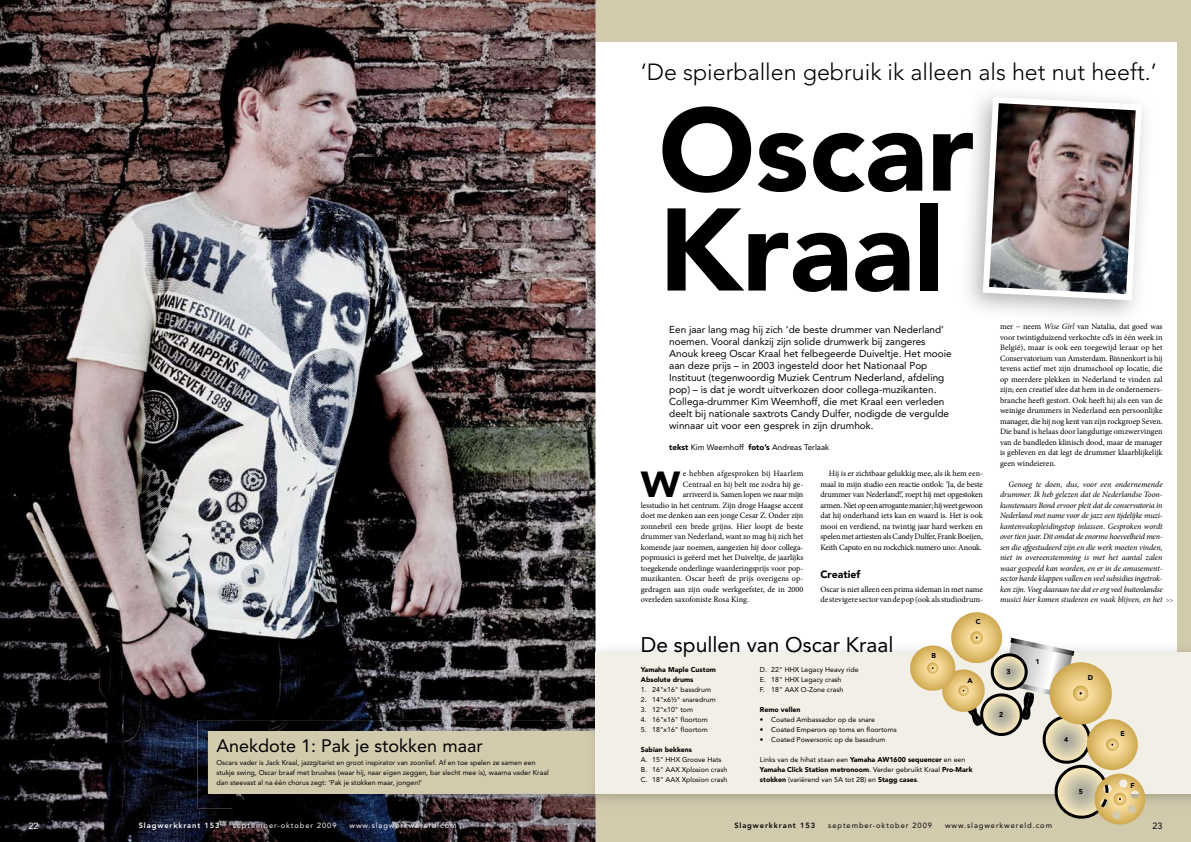
<style>
.page{position:relative;width:1191px;height:842px;background:#d2caad}
.page>*{position:absolute;margin:0;border:0;box-sizing:border-box;transform-origin:0 0}
.t1{font:900 116px/99.9px "Avenir LT Std";color:#000}
.t2{font:900 36px "Avenir LT Std";color:#000;scale:1.1 1}
.t3{font:300 23.2px "Avenir LT Std";color:#000}
.t4{font:21px "Avenir LT Std";color:#000}
.t5{font:18px "Avenir LT Std";color:#000}
.t6{font:900 10.5px "Avenir LT Std";color:#000}
.t7{font:10px/12px "Avenir LT Std";color:#000}
.t8{font:9px "Avenir LT Std";color:#fff}
.t9{font:9px "Avenir LT Std";color:#000}
.t10{font:8.2px/10.5px "Minion Pro";letter-spacing:-.005em;color:#000;text-align:justify}
.t11{font:italic 8.2px/10.5px "Minion Pro";letter-spacing:-.005em;color:#000;text-align:justify}
.t12{font:8.2px "Minion Pro";letter-spacing:.025em;color:#000}
.t13{font:8px "Avenir LT Std";color:#000}
.t14{font:7.5px "Avenir LT Std";letter-spacing:.125em;color:#fff}
.t15{font:7.5px "Avenir LT Std";letter-spacing:.125em;color:#000}
.t16{font:800 7.5px "Avenir LT Std";letter-spacing:.125em;color:#fff}
.t17{font:800 7.5px "Avenir LT Std";letter-spacing:.125em;color:#000}
.t18{font:7px/10px "Avenir LT Std";color:#000}
.t19{font:900 7px/10px "Avenir LT Std";color:#000}
.t20{font:6.2px "Minion Pro";color:#000}
.s1{font-weight:900}
.s2{font-weight:400}
.s3{font-style:italic}
</style>
<div class="page">
<div style="left:14px;top:43px;width:1162px;height:751px;background:#fff"></div>
<img style="left:0;top:0;width:595px;height:842px">
<svg style="left:979px;top:94px;width:166px;height:210px"></svg>
<img style="left:197px;top:721px;width:388px;height:29px">
<img style="left:197px;top:750px;width:35px;height:58px">
<img style="left:232px;top:794px;width:353px;height:14px">
<div style="left:208px;top:731px;width:387px;height:63px;background:#d2caad"></div>
<img style="left:1156px;top:641px;width:35px;height:161px">
<img style="left:595px;top:641px;width:581px;height:11px">
<img style="left:585px;top:641px;width:10px;height:80px">
<img style="left:585px;top:721px;width:25px;height:87px">
<img style="left:585px;top:731px;width:10px;height:63px">
<div style="left:595px;top:652px;width:596px;height:142px;background:#f2efe6"></div>
<svg style="left:908px;top:612px;width:239px;height:213px"></svg>
<h3 class="t3" style="left:641px;top:58px;width:517px">‘De spierballen gebruik ik alleen als het nut heeft.’</h3>
<h3 class="t5" style="left:216px;top:735px;width:268px">Anekdote 1: Pak je stokken maar</h3>
<p class="t18" style="left:216px;top:757px;width:334px">Oscars vader is Jack Kraal, jazzgitarist en groot inspirator van zoonlief. Af en toe spelen ze samen een stukje swing, Oscar braaf met brushes (waar hij, naar eigen zeggen, bar slecht mee is), waarna vader Kraal dan steevast al na één chorus zegt: ‘Pak je stokken maar, jongen!’</p>
<h1 class="t1" style="left:658px;top:100px;width:317px">Oscar<br>Kraal</h1>
<p class="t7" style="left:669px;top:323px;width:284px">Een jaar lang mag hij zich ‘de beste drummer van Nederland’ noemen. Vooral dankzij zijn solide drumwerk bij zangeres Anouk kreeg Oscar Kraal het felbegeerde Duiveltje. Het mooie aan deze prijs – in 2003 ingesteld door het Nationaal Pop Instituut (tegenwoordig Muziek Centrum Nederland, afdeling pop) – is dat je wordt uitverkozen door collega-muzikanten.<br>Collega-drummer Kim Weemhoff, die met Kraal een verleden deelt bij nationale saxtrots Candy Dulfer, nodigde de vergulde winnaar uit voor een gesprek in zijn drumhok.</p>
<p class="t13" style="left:669px;top:442px;width:161px"><span class="s1">tekst</span> Kim Weemhoff <span class="s1">foto’s</span> Andreas Terlaak</p>
<h2 class="t2" style="left:641px;top:463px;width:37px">W</h2>
<p class="t12" style="left:683px;top:468px;width:122px">e hebben afgesproken bij Haarlem</p>
<p class="t10" style="left:683px;top:479px;width:122px">Centraal en hij belt me zodra hij ge-</p>
<p class="t10" style="left:683px;top:489px;width:122px">arriveerd is. Samen lopen we naar mijn</p>
<p class="t10" style="left:641px;top:500px;width:164px">lesstudio in het centrum. Zijn droge Haagse accent</p>
<p class="t10" style="left:641px;top:510px;width:164px">doet me denken aan een jonge Cesar Z. Onder zijn</p>
<p class="t10" style="left:641px;top:521px;width:164px">zonnebril een brede grijns. Hier loopt de beste</p>
<p class="t10" style="left:641px;top:531px;width:164px">drummer van Nederland, want zo mag hij zich het</p>
<p class="t10" style="left:641px;top:542px;width:164px">komende jaar noemen, aangezien hij door collega-</p>
<p class="t10" style="left:641px;top:552px;width:164px">popmusici is geëerd met het Duiveltje, de jaarlijks</p>
<p class="t10" style="left:641px;top:563px;width:164px">toegekende onderlinge waarderingsprijs voor pop-</p>
<p class="t10" style="left:641px;top:573px;width:164px">muzikanten. Oscar heeft de prijs overigens op-</p>
<p class="t10" style="left:641px;top:584px;width:164px">gedragen aan zijn oude werkgeefster, de in 2000</p>
<p class="t10" style="left:641px;top:594px;width:110px">overleden saxofoniste Rosa King.</p>
<p class="t10" style="left:820px;top:468px;width:164px;text-indent:9px">Hij is er zichtbaar gelukkig mee, als ik hem een&shy;maal in mijn studio een reactie ontlok: ‘Ja, de beste drummer van Nederland!’, roept hij met opgestoken armen. Niet op een arrogante manier; hij weet gewoon dat hij onderhand iets kan en waard is. Het is ook mooi en verdiend, na twintig jaar hard werken en spelen met artiesten als Candy Dulfer, Frank Boeijen, Keith Caputo en nu rockchick numero uno: Anouk.</p>
<p class="t6" style="left:820px;top:568px;width:41px">Creatief</p>
<p class="t10" style="left:820px;top:584px;width:164px">Oscar is niet alleen een prima sideman in met name de stevigere sector van de pop (ook als studiodrum-</p>
<p class="t19" style="left:976px;top:617px;width:6px">C</p>
<h3 class="t4" style="left:641px;top:633px;width:254px">De spullen van Oscar Kraal</h3>
<p class="t19" style="left:641px;top:664px;width:77px">Yamaha Maple Custom<br>Absolute drums</p>
<p class="t18" style="left:641px;top:684px;width:72px">1. 24"x16" bassdrum</p>
<p class="t18" style="left:641px;top:694px;width:76px">2. 14"x6½" snaredrum</p>
<p class="t18" style="left:641px;top:704px;width:54px">3. 12"x10" tom</p>
<p class="t18" style="left:641px;top:714px;width:68px">4. 16"x16" floortom</p>
<p class="t18" style="left:641px;top:724px;width:68px">5. 18"x16" floortom</p>
<p class="t19" style="left:641px;top:744px;width:53px">Sabian bekkens</p>
<p class="t18" style="left:641px;top:754px;width:88px">A. 15" HHX Groove Hats<br>B. 16" AAX Xplosion crash<br>C. 18" AAX Xplosion crash</p>
<p class="t19" style="left:931px;top:650px;width:6px">B</p>
<p class="t18" style="left:760px;top:664px;width:100px">D. 22" HHX Legacy Heavy ride<br>E. 18" HHX Legacy crash<br>F. 18" AAX O-Zone crash</p>
<p class="t19" style="left:760px;top:704px;width:42px">Remo vellen</p>
<p class="t18" style="left:760px;top:714px;width:117px">• Coated Ambassador op de snare</p>
<p class="t18" style="left:760px;top:724px;width:138px">• Coated Emperors op toms en floortoms</p>
<p class="t18" style="left:760px;top:734px;width:127px">• Coated Powersonic op de bassdrum</p>
<p class="t19" style="left:760px;top:754px;width:214px"><span class="s2">Links van de hihat staan een</span> Yamaha AW1600 sequencer <span class="s2">en een<br></span>Yamaha Click Station metronoom<span class="s2">. Verder gebruikt Kraal</span> Pro-Mark stokken <span class="s2">(variërend van 5A tot 2B) en</span> Stagg cases<span class="s2">.</span></p>
<p class="t19" style="left:967px;top:676px;width:7px">A</p>
<p class="t10" style="left:1000px;top:321px;width:164px">mer − neem <span class="s3">Wise Girl</span> van Natalia, dat goed was voor twintigduizend verkochte cd’s in één week in België), maar is ook een toegewijd leraar op het Conservatorium van Amsterdam. Binnenkort is hij tevens actief met zijn drumschool op locatie, die op meerdere plekken in Nederland te vinden zal zijn; een creatief idee dat hem in de ondernemers&shy;branche heeft gestort. Ook heeft hij als een van de weinige drummers in Nederland een persoonlijke manager, die hij nog kent van zijn rockgroep Seven.<br>Die band is helaas door langdurige omzwervingen van de bandleden klinisch dood, maar de manager is gebleven en dat legt de drummer klaarblijkelijk geen windeieren.</p>
<p class="t11" style="left:1000px;top:479px;width:164px;text-indent:9px">Genoeg te doen, dus, voor een ondernemende drummer. Ik heb gelezen dat de Nederlandse Toon&shy;kunstenaars Bond ervoor pleit dat de conservatoria in Nederland met name voor de jazz een tijdelijke muzi&shy;kantenvakopleidingstop inlassen. Gesproken wordt over tien jaar. Dit omdat de enorme hoeveelheid men&shy;sen die afgestudeerd zijn en die werk moeten vinden, niet in overeenstemming is met het aantal zalen waar gespeeld kan worden, en er in de amusement&shy;sector harde klappen vallen en veel subsidies ingetrok&shy;ken zijn. Voeg daaraan toe dat er erg veel buitenlandse musici hier komen studeren en vaak blijven, en het</p>
<p class="t20" style="left:1166px;top:596px;width:8px">&gt;&gt;</p>
<p class="t19" style="left:1006px;top:666px;width:6px">3</p>
<p class="t19" style="left:999px;top:709px;width:6px">2</p>
<p class="t19" style="left:1035px;top:656px;width:6px">1</p>
<p class="t19" style="left:1087px;top:672px;width:7px">D</p>
<p class="t19" style="left:1064px;top:735px;width:6px">4</p>
<p class="t19" style="left:1078px;top:787px;width:6px">5</p>
<p class="t19" style="left:1120px;top:728px;width:6px">E</p>
<p class="t19" style="left:1130px;top:780px;width:6px">F</p>
<p class="t8" style="left:28px;top:820px;width:12px">22</p>
<p class="t16" style="left:139px;top:821px;width:82px">Slagwerkkrant 153</p>
<p class="t14" style="left:233px;top:821px;width:105px">september-oktober 2009</p>
<p class="t14" style="left:349px;top:821px;width:108px">www.slagwerkwereld.com</p>
<p class="t17" style="left:734px;top:821px;width:82px">Slagwerkkrant 153</p>
<p class="t15" style="left:828px;top:821px;width:105px">september-oktober 2009</p>
<p class="t15" style="left:945px;top:821px;width:108px">www.slagwerkwereld.com</p>
<p class="t9" style="left:1152px;top:820px;width:12px">23</p>
</div>
